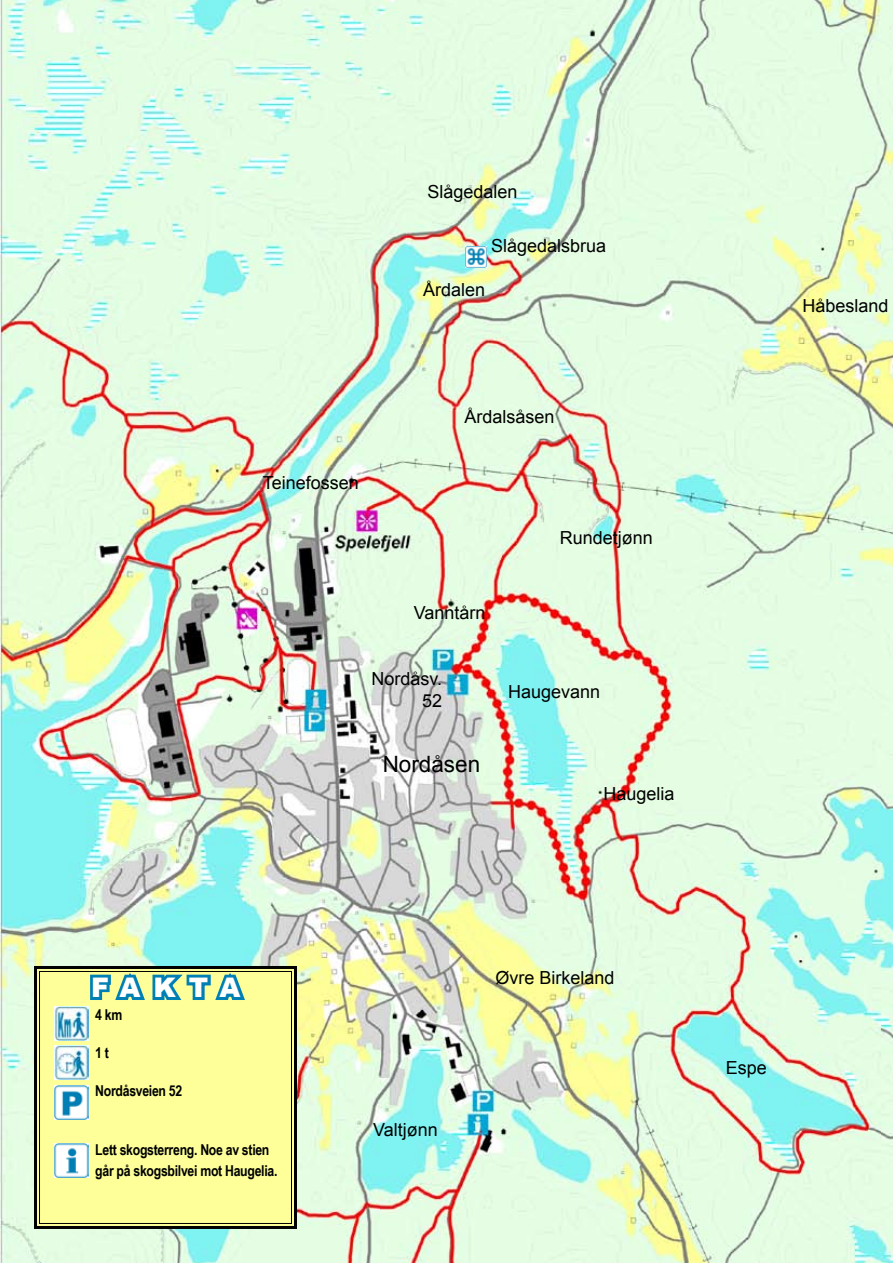
<style>
.page{position:relative;width:893px;height:1263px;background:#fff}
.page>*{position:absolute;margin:0;border:0;box-sizing:border-box;transform-origin:0 0}
.t1{font:900 27px "Arial";letter-spacing:.445em;color:#fff}
.t2{font:22.5px "Arial";color:#000}
.t3{font:18px/21.6px "Arial";color:#000;text-align:right}
.t4{font:700 15px/21px "Arial Narrow";letter-spacing:-.02em;color:#000}
</style>
<div class="page">
<img style="left:0;top:0;width:893px;height:1263px">
<svg style="left:33px;top:964px;width:265px;height:266px;background:#f0f293"></svg>
<div style="left:39px;top:971px;width:253px;height:253px;border:1px solid #000"></div>
<img style="left:54px;top:1006px;width:34px;height:34px">
<img style="left:54px;top:1046px;width:34px;height:34px">
<img style="left:54px;top:1085px;width:34px;height:34px">
<img style="left:54px;top:1143px;width:34px;height:34px">
<div style="left:49px;top:978px;width:234px;height:25px;background:#feff99"></div>
<svg style="left:87px;top:962px;width:162px;height:42px"></svg>
<img style="left:466px;top:247px;width:21px;height:21px">
<p class="t3" style="left:427px;top:181px;width:92px">Slågedalen</p>
<p class="t3" style="left:491px;top:235px;width:117px">Slågedalsbrua</p>
<p class="t3" style="left:423px;top:279px;width:64px">Årdalen</p>
<p class="t3" style="left:263px;top:472px;width:98px">Teinefossen</p>
<p class="t3" style="left:465px;top:406px;width:92px">Årdalsåsen</p>
<p class="t3" style="left:560px;top:527px;width:95px">Rundetjønn</p>
<p class="t3" style="left:414px;top:602px;width:73px">Vanntårn</p>
<p class="t3" style="left:372px;top:668px;width:72px">Nordåsv.<br>52</p>
<p class="t2" style="left:383px;top:750px;width:99px">Nordåsen</p>
<p class="t3" style="left:508px;top:681px;width:94px">Haugevann</p>
<p class="t3" style="left:603px;top:783px;width:73px">Haugelia</p>
<p class="t3" style="left:803px;top:295px;width:88px">Håbesland</p>
<h1 class="t1" style="left:91px;top:968px;width:151px">FAKTA</h1>
<p class="t4" style="left:95px;top:1003px;width:29px">4 km</p>
<p class="t4" style="left:95px;top:1041px;width:15px">1 t</p>
<p class="t4" style="left:95px;top:1079px;width:89px">Nordåsveien 52</p>
<p class="t4" style="left:95px;top:1138px;width:184px">Lett skogsterreng. Noe av stien går på skogsbilvei mot Haugelia.</p>
<p class="t3" style="left:373px;top:1119px;width:66px">Valtjønn</p>
<p class="t3" style="left:495px;top:967px;width:121px">Øvre Birkeland</p>
<p class="t3" style="left:726px;top:1057px;width:43px">Espe</p>
</div>
